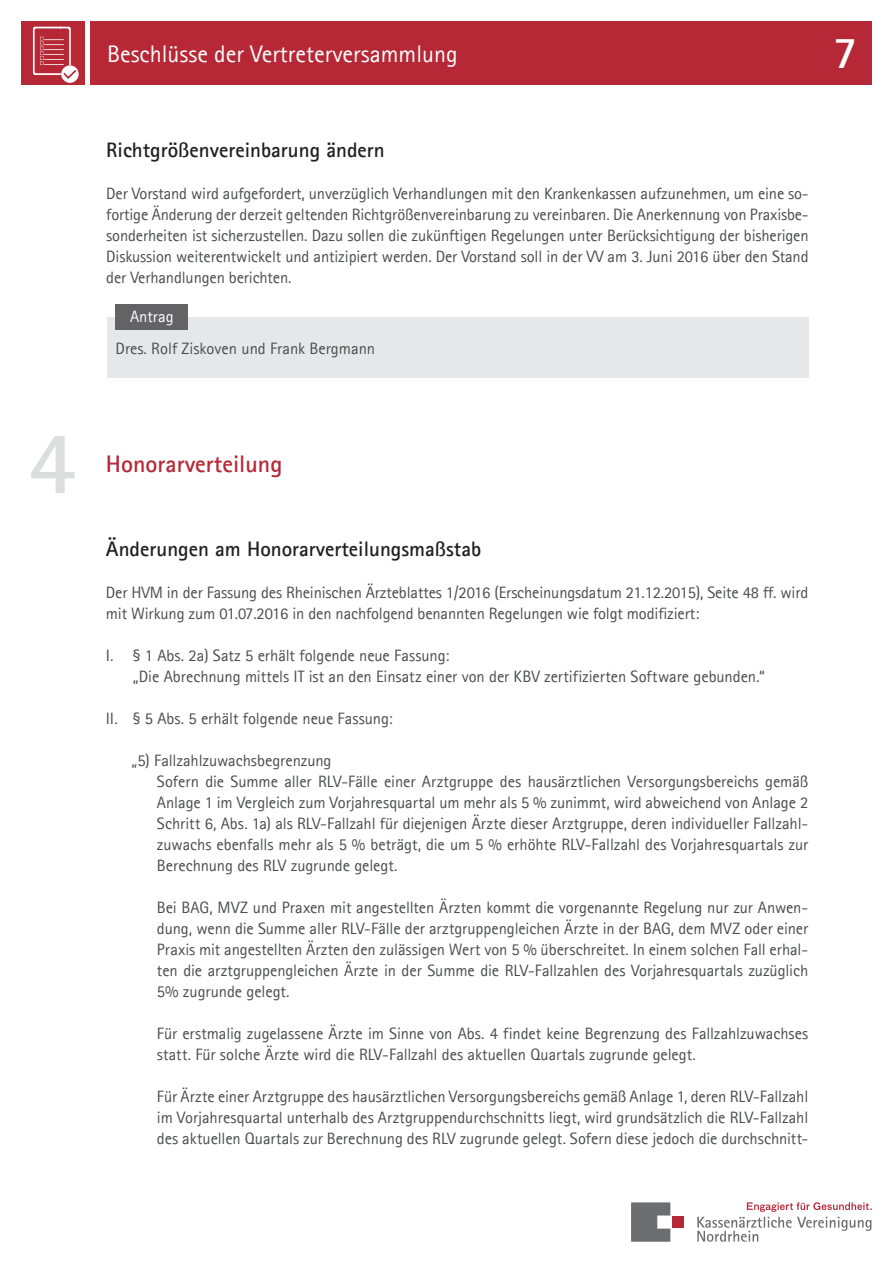
<style>
.page{position:relative;width:893px;height:1263px;background:#fff}
.page>*{position:absolute;margin:0;border:0;box-sizing:border-box;transform-origin:0 0}
._1_2_Seite_-_Kapitel{font:700 90px "Agfa Rotis Sans Serif";color:#dcdddf}
.t1{font:700 45px "Agfa Rotis Sans Serif";color:#fff}
.t2{font:24px "Agfa Rotis Sans Serif";color:#fff}
._1_0_Seite_-_Übersch{font:700 24px "Agfa Rotis Sans Serif";color:#b72837}
._3_2_Seite_-_Übersch{font:700 21px "Agfa Rotis Sans Serif";color:#231f20}
._2_0_Fließtext_11{font:16.5px/21px "Agfa Rotis Sans Serif";letter-spacing:-.01em;color:#4b4c4d;text-align:justify}
._2_0_Fließtext_11-2{font:16.5px "Agfa Rotis Sans Serif";color:#fff}
</style>
<div class="page">
<svg style="left:631px;top:1202px;width:39px;height:40px;background:#7e7f82"></svg>
<div style="left:672px;top:1216px;width:11px;height:12px;background:#b72837"></div>
<svg style="left:697px;top:1202px;width:175px;height:40px"></svg>
<div style="left:90px;top:21px;width:782px;height:64px;background:#b72837"></div>
<div style="left:21px;top:21px;width:64px;height:64px;background:#b72837"></div>
<svg style="left:33px;top:27px;width:46px;height:56px"></svg>
<div style="left:107px;top:317px;width:702px;height:60px;background:#e6e7e9"></div>
<div style="left:116px;top:304px;width:72px;height:26px;background:#636366"></div>
<p class="_1_2_Seite_-_Kapitel" style="left:28px;top:406px;width:50px">4</p>
<h3 class="t2" style="left:107px;top:40px;width:352px">Beschlüsse der Vertreterversammlung</h3>
<h2 class="t1" style="left:833px;top:25px;width:26px">7</h2>
<p class="_3_2_Seite_-_Übersch" style="left:106px;top:137px;width:280px">Richtgrößenvereinbarung ändern</p>
<p class="_2_0_Fließtext_11" style="left:106px;top:183px;width:704px">Der Vorstand wird aufgefordert, unverzüglich Verhandlungen mit den Krankenkassen aufzunehmen, um eine so&shy;fortige Änderung der derzeit geltenden Richtgrößenvereinbarung zu vereinbaren. Die Anerkennung von Praxisbe&shy;sonderheiten ist sicherzustellen. Dazu sollen die zukünftigen Regelungen unter Berücksichtigung der bisherigen Diskussion weiterentwickelt und antizipiert werden. Der Vorstand soll in der VV am 3. Juni 2016 über den Stand der Verhandlungen berichten.</p>
<p class="_2_0_Fließtext_11-2" style="left:130px;top:306px;width:45px">Antrag</p>
<p class="_2_0_Fließtext_11" style="left:116px;top:338px;width:261px">Dres. Rolf Ziskoven und Frank Bergmann</p>
<p class="_1_0_Seite_-_Übersch" style="left:106px;top:449px;width:178px">Honorarverteilung</p>
<p class="_3_2_Seite_-_Übersch" style="left:106px;top:536px;width:377px">Änderungen am Honorarverteilungsmaßstab</p>
<p class="_2_0_Fließtext_11" style="left:106px;top:582px;width:704px">Der HVM in der Fassung des Rheinischen Ärzteblattes 1/2016 (Erscheinungsdatum 21.12.2015), Seite 48 ff. wird mit Wirkung zum 01.07.2016 in den nachfolgend benannten Regelungen wie folgt modifiziert:</p>
<p class="_2_0_Fließtext_11" style="left:133px;top:645px;width:633px;text-indent:-27px">I. § 1 Abs. 2a) Satz 5 erhält folgende neue Fassung:<br>„Die Abrechnung mittels IT ist an den Einsatz einer von der KBV zertifizierten Software gebunden.“</p>
<p class="_2_0_Fließtext_11" style="left:106px;top:708px;width:288px">II. § 5 Abs. 5 erhält folgende neue Fassung:</p>
<p class="_2_0_Fließtext_11" style="left:131px;top:750px;width:202px">„5) Fallzahlzuwachsbegrenzung</p>
<p class="_2_0_Fließtext_11" style="left:157px;top:771px;width:653px">Sofern die Summe aller RLV-Fälle einer Arztgruppe des hausärztlichen Versorgungsbereichs gemäß Anlage 1 im Vergleich zum Vorjahresquartal um mehr als 5 % zunimmt, wird abweichend von Anlage 2<br>Schritt 6, Abs. 1a) als RLV-Fallzahl für diejenigen Ärzte dieser Arztgruppe, deren individueller Fallzahl&shy;zuwachs ebenfalls mehr als 5 % beträgt, die um 5 % erhöhte RLV-Fallzahl des Vorjahresquartals zur Berechnung des RLV zugrunde gelegt.</p>
<p class="_2_0_Fließtext_11" style="left:157px;top:897px;width:653px">Bei BAG, MVZ und Praxen mit angestellten Ärzten kommt die vorgenannte Regelung nur zur Anwen&shy;dung, wenn die Summe aller RLV-Fälle der arztgruppengleichen Ärzte in der BAG, dem MVZ oder einer Praxis mit angestellten Ärzten den zulässigen Wert von 5 % überschreitet. In einem solchen Fall erhal&shy;ten die arztgruppengleichen Ärzte in der Summe die RLV-Fallzahlen des Vorjahresquartals zuzüglich 5% zugrunde gelegt.</p>
<p class="_2_0_Fließtext_11" style="left:157px;top:1023px;width:653px">Für erstmalig zugelassene Ärzte im Sinne von Abs. 4 findet keine Begrenzung des Fallzahlzuwachses statt. Für solche Ärzte wird die RLV-Fallzahl des aktuellen Quartals zugrunde gelegt.</p>
<p class="_2_0_Fließtext_11" style="left:157px;top:1086px;width:653px">Für Ärzte einer Arztgruppe des hausärztlichen Versorgungsbereichs gemäß Anlage 1, deren RLV-Fallzahl im Vorjahresquartal unterhalb des Arztgruppendurchschnitts liegt, wird grundsätzlich die RLV-Fallzahl des aktuellen Quartals zur Berechnung des RLV zugrunde gelegt. Sofern diese jedoch die durchschnitt-</p>
</div>
